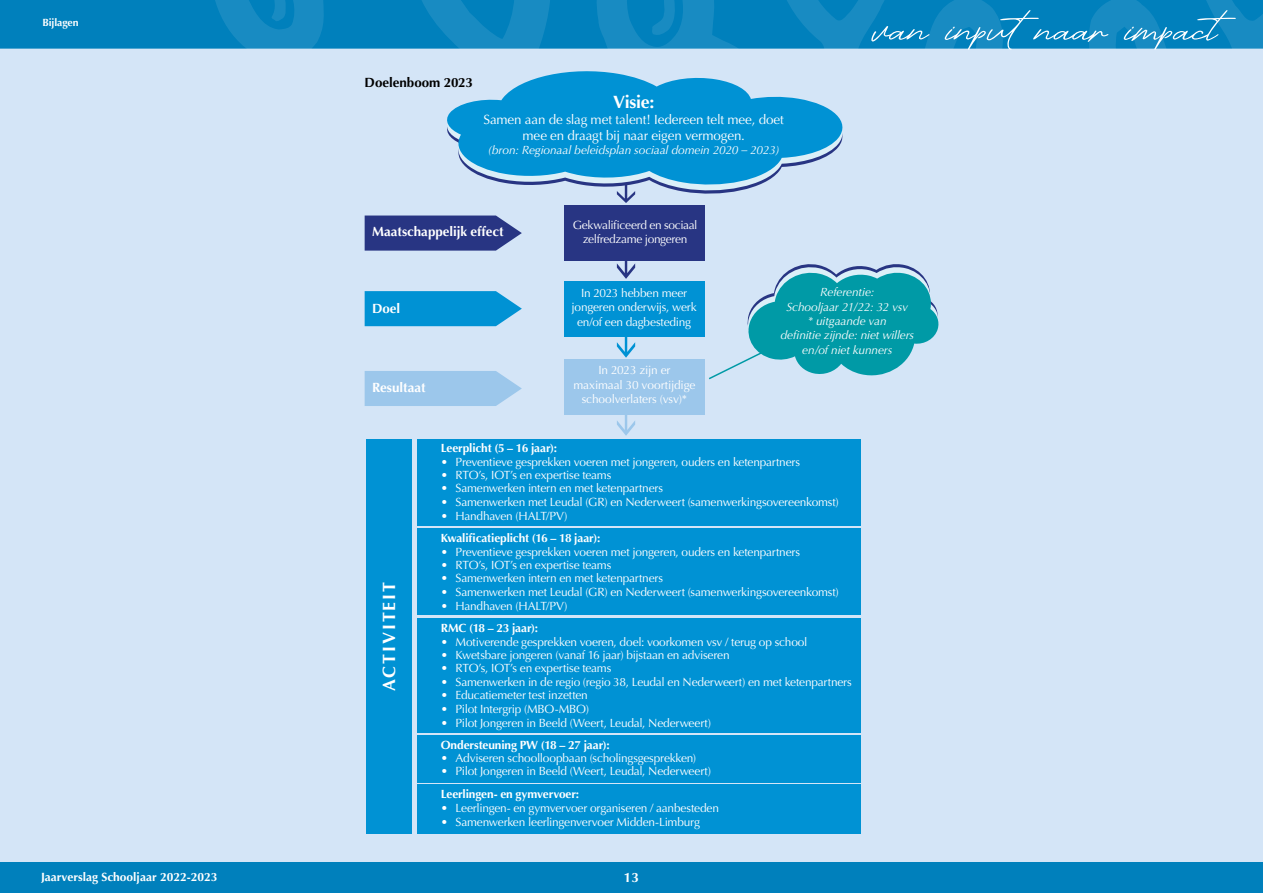
<style>
.page{position:relative;width:1263px;height:893px;background:#fff}
.page>*{position:absolute;margin:0;border:0;box-sizing:border-box;transform-origin:0 0}
.t1{font:48.3px "April June";color:#fff;scale:1.28 1}
.t2{font:700 17.85px "Optima";letter-spacing:.105em;color:#fff}
.t3{font:700 13.5px "Optima";color:#fff}
.t4{font:13.35px/16px "Optima";letter-spacing:-.01em;color:#fff;text-align:center}
.t5{font:700 13.35px "Optima";color:#fff}
.t6{font:700 13.35px "Optima";letter-spacing:-.005em;color:#000}
.t7{font:700 12px "Optima";color:#fff}
.t8{font:11.85px/14.2px "Optima";letter-spacing:-.015em;color:#fff;text-align:center}
.t9{font:italic 11.85px/14.2px "Optima";letter-spacing:-.005em;color:#fff;text-align:center}
.t10{font:700 11.85px "Optima";letter-spacing:-.01em;color:#fff}
.t11{font:700 10.5px "Optima";letter-spacing:-.01em;color:#fff}
</style>
<div class="page">
<div style="left:0;top:35px;width:1263px;height:850px;background:#d4e5f7"></div>
<div style="left:0;top:0;width:90px;height:49px;background:#0080bc"></div>
<svg style="left:90px;top:0;width:1173px;height:49px;background:#0a84be"></svg>
<svg style="left:272px;top:0;width:15px;height:22px"></svg>
<svg style="left:651px;top:0;width:25px;height:37px"></svg>
<div style="left:0;top:862px;width:1263px;height:31px;background:#0080bc"></div>
<div style="left:564px;top:359px;width:141px;height:56px;background:#9cc7eb"></div>
<div style="left:564px;top:281px;width:141px;height:56px;background:#0092d4"></div>
<svg style="left:616px;top:189px;width:130px;height:6px"></svg>
<svg style="left:447px;top:71px;width:396px;height:118px;fill:#0092d4"></svg>
<svg style="left:365px;top:216px;width:157px;height:35px;background:#37458d"></svg>
<svg style="left:365px;top:291px;width:157px;height:35px;background:#1299d7"></svg>
<svg style="left:365px;top:371px;width:157px;height:35px;background:#a0c9eb"></svg>
<div style="left:564px;top:205px;width:141px;height:56px;background:#283583"></div>
<svg style="left:709px;top:264px;width:230px;height:116px"></svg>
<svg style="left:617px;top:183px;width:18px;height:20px"></svg>
<svg style="left:617px;top:261px;width:18px;height:18px"></svg>
<svg style="left:617px;top:337px;width:18px;height:21px"></svg>
<svg style="left:617px;top:415px;width:18px;height:21px"></svg>
<div style="left:417px;top:439px;width:443px;height:87px;background:#0092d4"></div>
<div style="left:417px;top:529px;width:443px;height:86px;background:#0092d4"></div>
<div style="left:417px;top:618px;width:443px;height:115px;background:#0092d4"></div>
<div style="left:417px;top:735px;width:443px;height:47px;background:#0092d4"></div>
<div style="left:417px;top:784px;width:443px;height:49px;background:#0092d4"></div>
<div style="left:366px;top:439px;width:45px;height:394px;background:#0092d4"></div>
<p class="t11" style="left:43px;top:16px;width:38px">Bijlagen</p>
<p class="t6" style="left:365px;top:75px;width:110px">Doelenboom 2023</p>
<h2 class="t2" style="left:613px;top:91px;width:43px">Visie:</h2>
<p class="t4" style="left:483px;top:111px;width:302px">Samen aan de slag met talent! Iedereen telt mee, doet mee en draagt bij naar eigen vermogen.</p>
<p class="t9" style="left:488px;top:143px;width:293px">(bron: Regionaal beleidsplan sociaal domein 2020 – 2023)</p>
<p class="t5" style="left:372px;top:224px;width:133px">Maatschappelijk effect</p>
<p class="t8" style="left:573px;top:218px;width:126px">Gekwalificeerd en sociaal zelfredzame jongeren</p>
<h1 class="t1" style="left:873px;top:6px;width:293px">van inputnaar impact</h1>
<p class="t5" style="left:372px;top:301px;width:30px">Doel</p>
<p class="t5" style="left:372px;top:379px;width:55px">Resultaat</p>
<h2 class="t2" style="left:379px;top:691px;width:111px;rotate:-90deg">ACTIVITEIT</h2>
<p class="t8" style="left:572px;top:286px;width:126px">In 2023 hebben meer jongeren onderwijs, werk en/of een dagbesteding</p>
<p class="t8" style="left:573px;top:363px;width:124px">In 2023 zijn er maximaal 30 voortijdige schoolverlaters (vsv)*</p>
<p class="t9" style="left:780px;top:285px;width:135px">Referentie:<br>Schooljaar 21/22: 32 vsv<br>* uitgaande van<br>definitie zijnde: niet willers en/of niet kunners</p>
<p class="t10" style="left:441px;top:441px;width:118px">Leerplicht (5 – 16 jaar):</p>
<p class="t8" style="left:441px;top:455px;width:361px">• Preventieve gesprekken voeren met jongeren, ouders en ketenpartners</p>
<p class="t8" style="left:441px;top:468px;width:172px">• RTO’s, IOT’s en expertise teams</p>
<p class="t8" style="left:441px;top:481px;width:224px">• Samenwerken intern en met ketenpartners</p>
<p class="t8" style="left:441px;top:495px;width:400px">• Samenwerken met Leudal (GR) en Nederweert (samenwerkingsovereenkomst)</p>
<p class="t8" style="left:441px;top:509px;width:128px">• Handhaven (HALT/PV)</p>
<p class="t10" style="left:441px;top:531px;width:161px">Kwalificatieplicht (16 – 18 jaar):</p>
<p class="t8" style="left:441px;top:545px;width:361px">• Preventieve gesprekken voeren met jongeren, ouders en ketenpartners</p>
<p class="t8" style="left:441px;top:558px;width:172px">• RTO’s, IOT’s en expertise teams</p>
<p class="t8" style="left:441px;top:571px;width:224px">• Samenwerken intern en met ketenpartners</p>
<p class="t8" style="left:441px;top:585px;width:400px">• Samenwerken met Leudal (GR) en Nederweert (samenwerkingsovereenkomst)</p>
<p class="t8" style="left:441px;top:599px;width:128px">• Handhaven (HALT/PV)</p>
<p class="t10" style="left:441px;top:621px;width:99px">RMC (18 – 23 jaar):</p>
<p class="t8" style="left:441px;top:635px;width:368px">• Motiverende gesprekken voeren, doel: voorkomen vsv / terug op school</p>
<p class="t8" style="left:441px;top:648px;width:290px">• Kwetsbare jongeren (vanaf 16 jaar) bijstaan en adviseren</p>
<p class="t8" style="left:441px;top:661px;width:172px">• RTO’s, IOT’s en expertise teams</p>
<p class="t8" style="left:441px;top:675px;width:413px">• Samenwerken in de regio (regio 38, Leudal en Nederweert) en met ketenpartners</p>
<p class="t8" style="left:441px;top:688px;width:149px">• Educatiemeter test inzetten</p>
<p class="t8" style="left:441px;top:701px;width:150px">• Pilot Intergrip (MBO-MBO)</p>
<p class="t8" style="left:441px;top:716px;width:272px">• Pilot Jongeren in Beeld (Weert, Leudal, Nederweert)</p>
<p class="t10" style="left:441px;top:738px;width:171px">Ondersteuning PW (18 – 27 jaar):</p>
<p class="t8" style="left:441px;top:751px;width:257px">• Adviseren schoolloopbaan (scholingsgesprekken)</p>
<p class="t8" style="left:441px;top:764px;width:272px">• Pilot Jongeren in Beeld (Weert, Leudal, Nederweert)</p>
<p class="t10" style="left:441px;top:787px;width:140px">Leerlingen- en gymvervoer:</p>
<p class="t8" style="left:441px;top:801px;width:280px">• Leerlingen- en gymvervoer organiseren / aanbesteden</p>
<p class="t8" style="left:441px;top:815px;width:261px">• Samenwerken leerlingenvervoer Midden-Limburg</p>
<p class="t7" style="left:41px;top:870px;width:178px">Jaarverslag Schooljaar 2022-2023</p>
<p class="t3" style="left:624px;top:870px;width:17px">13</p>
</div>
